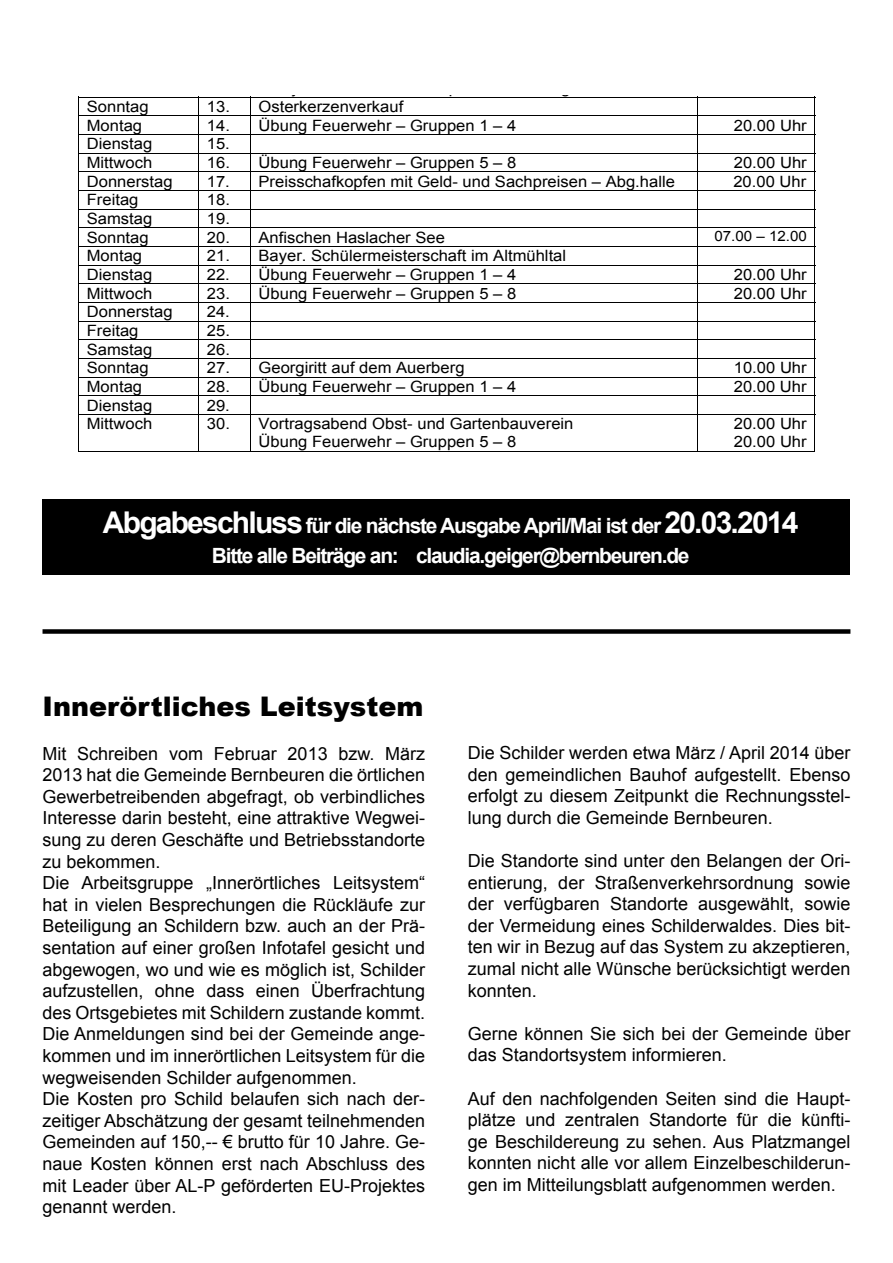
<style>
.page{position:relative;width:893px;height:1263px;background:#fff}
.page>*{position:absolute;margin:0;border:0;box-sizing:border-box;transform-origin:0 0}
.t1{font:900 27px "Arial";color:#000}
.t2{font:700 21px/29.4px "Arial";letter-spacing:-.06em;color:#fff;text-align:center}
.t3{font:18px/21.6px "Arial";color:#000;text-align:justify}
.t4{font:15.6px/18px "Arial";color:#000;text-align:center;scale:1.06 1}
.t5{font:14.25px "Arial";color:#000;scale:1.06 1}
.s1{font-size:30px}
</style>
<div class="page">
<div style="left:43px;top:499px;width:807px;height:76px;background:#000"></div>
<hr style="left:78px;top:97px;width:737px;height:1px;background:#000">
<hr style="left:78px;top:115px;width:737px;height:1px;background:#000">
<hr style="left:78px;top:134px;width:737px;height:1px;background:#000">
<hr style="left:78px;top:153px;width:737px;height:1px;background:#000">
<hr style="left:78px;top:171px;width:737px;height:1px;background:#000">
<hr style="left:78px;top:190px;width:737px;height:1px;background:#000">
<hr style="left:78px;top:209px;width:737px;height:1px;background:#000">
<hr style="left:78px;top:227px;width:737px;height:1px;background:#000">
<hr style="left:78px;top:246px;width:737px;height:1px;background:#000">
<hr style="left:78px;top:265px;width:737px;height:1px;background:#000">
<hr style="left:78px;top:283px;width:737px;height:1px;background:#000">
<hr style="left:78px;top:302px;width:737px;height:1px;background:#000">
<hr style="left:78px;top:321px;width:737px;height:1px;background:#000">
<hr style="left:78px;top:339px;width:737px;height:1px;background:#000">
<hr style="left:78px;top:358px;width:737px;height:1px;background:#000">
<hr style="left:78px;top:377px;width:737px;height:1px;background:#000">
<hr style="left:78px;top:396px;width:737px;height:1px;background:#000">
<svg style="left:78px;top:96px;width:1px;height:318px"></svg>
<svg style="left:198px;top:96px;width:1px;height:318px"></svg>
<svg style="left:250px;top:96px;width:1px;height:318px"></svg>
<svg style="left:697px;top:96px;width:1px;height:318px"></svg>
<svg style="left:815px;top:97px;width:1px;height:299px"></svg>
<hr style="left:78px;top:414px;width:737px;height:1px;background:#000">
<hr style="left:78px;top:415px;width:1px;height:37px;background:#000">
<hr style="left:78px;top:451px;width:120px;height:1px;background:#000">
<hr style="left:198px;top:415px;width:1px;height:37px;background:#000">
<hr style="left:199px;top:451px;width:51px;height:1px;background:#000">
<hr style="left:250px;top:415px;width:1px;height:37px;background:#000">
<hr style="left:251px;top:451px;width:446px;height:1px;background:#000">
<hr style="left:697px;top:415px;width:1px;height:37px;background:#000">
<hr style="left:697px;top:451px;width:118px;height:1px;background:#000">
<hr style="left:815px;top:415px;width:1px;height:37px;background:#000">
<div style="left:43px;top:629px;width:807px;height:5px;background:#000"></div>
<p class="t4" style="left:87px;top:98px;width:60px">Sonntag</p>
<p class="t4" style="left:207px;top:98px;width:187px">13. Osterkerzenverkauf</p>
<p class="t4" style="left:87px;top:116px;width:54px">Montag</p>
<p class="t4" style="left:207px;top:116px;width:293px">14. Übung Feuerwehr – Gruppen 1 – 4</p>
<p class="t4" style="left:734px;top:116px;width:70px">20.00 Uhr</p>
<p class="t4" style="left:87px;top:135px;width:63px">Dienstag</p>
<p class="t4" style="left:207px;top:135px;width:23px">15.</p>
<p class="t4" style="left:87px;top:154px;width:63px">Mittwoch</p>
<p class="t4" style="left:207px;top:154px;width:293px">16. Übung Feuerwehr – Gruppen 5 – 8</p>
<p class="t4" style="left:734px;top:154px;width:70px">20.00 Uhr</p>
<p class="t4" style="left:87px;top:172px;width:83px">Donnerstag</p>
<p class="t4" style="left:207px;top:172px;width:443px">17. Preisschafkopfen mit Geld- und Sachpreisen – Abg.halle</p>
<p class="t4" style="left:733px;top:172px;width:70px">20.00 Uhr</p>
<p class="t4" style="left:87px;top:191px;width:50px">Freitag</p>
<p class="t4" style="left:207px;top:191px;width:23px">18.</p>
<p class="t4" style="left:87px;top:210px;width:63px">Samstag</p>
<p class="t4" style="left:207px;top:210px;width:23px">19.</p>
<p class="t4" style="left:87px;top:228px;width:60px">Sonntag</p>
<p class="t4" style="left:207px;top:228px;width:226px">20. Anfischen Haslacher See</p>
<p class="t5" style="left:714px;top:227px;width:89px">07.00 – 12.00</p>
<p class="t4" style="left:87px;top:247px;width:54px">Montag</p>
<p class="t4" style="left:207px;top:247px;width:340px">21. Bayer. Schülermeisterschaft im Altmühltal</p>
<p class="t4" style="left:87px;top:266px;width:63px">Dienstag</p>
<p class="t4" style="left:207px;top:266px;width:293px">22. Übung Feuerwehr – Gruppen 1 – 4</p>
<p class="t4" style="left:734px;top:266px;width:70px">20.00 Uhr</p>
<p class="t4" style="left:87px;top:284px;width:63px">Mittwoch</p>
<p class="t4" style="left:207px;top:284px;width:293px">23. Übung Feuerwehr – Gruppen 5 – 8</p>
<p class="t4" style="left:734px;top:284px;width:70px">20.00 Uhr</p>
<p class="t4" style="left:87px;top:303px;width:83px">Donnerstag</p>
<p class="t4" style="left:207px;top:303px;width:23px">24.</p>
<p class="t4" style="left:87px;top:322px;width:50px">Freitag</p>
<p class="t4" style="left:207px;top:322px;width:23px">25.</p>
<p class="t4" style="left:87px;top:340px;width:63px">Samstag</p>
<p class="t4" style="left:207px;top:340px;width:23px">26.</p>
<p class="t4" style="left:87px;top:359px;width:60px">Sonntag</p>
<p class="t4" style="left:207px;top:359px;width:245px">27. Georgiritt auf dem Auerberg</p>
<p class="t4" style="left:734px;top:359px;width:70px">10.00 Uhr</p>
<p class="t4" style="left:87px;top:378px;width:54px">Montag</p>
<p class="t4" style="left:207px;top:378px;width:293px">28. Übung Feuerwehr – Gruppen 1 – 4</p>
<p class="t4" style="left:734px;top:378px;width:70px">20.00 Uhr</p>
<p class="t4" style="left:87px;top:396px;width:63px">Dienstag</p>
<p class="t4" style="left:207px;top:396px;width:23px">29.</p>
<p class="t4" style="left:87px;top:415px;width:63px">Mittwoch</p>
<p class="t4" style="left:207px;top:415px;width:347px">30. Vortragsabend Obst- und Gartenbauverein<br>Übung Feuerwehr – Gruppen 5 – 8</p>
<p class="t4" style="left:734px;top:415px;width:70px;text-align:left">20.00 Uhr<br>20.00 Uhr</p>
<p class="t2" style="left:103px;top:512px;width:697px"><span class="s1">Abgabeschluss</span> für die nächste Ausgabe April/Mai ist der <span class="s1">20.03.2014<br></span>Bitte alle Beiträge an: claudia.geiger@bernbeuren.de</p>
<h1 class="t1" style="left:43px;top:687px;width:382px">Innerörtliches Leitsystem</h1>
<p class="t3" style="left:43px;top:743px;width:384px;text-align:left">Mit Schreiben vom Februar 2013 bzw. März 2013 hat die Gemeinde Bernbeuren die örtlichen Gewerbetreibenden abgefragt, ob verbindliches Interesse darin besteht, eine attraktive Wegwei&shy;sung zu deren Geschäfte und Betriebsstandorte zu bekommen.<br>Die Arbeitsgruppe „Innerörtliches Leitsystem“ hat in vielen Besprechungen die Rückläufe zur Beteiligung an Schildern bzw. auch an der Prä&shy;sentation auf einer großen Infotafel gesicht und abgewogen, wo und wie es möglich ist, Schilder aufzustellen, ohne dass einen Überfrachtung des Ortsgebietes mit Schildern zustande kommt.<br>Die Anmeldungen sind bei der Gemeinde ange&shy;kommen und im innerörtlichen Leitsystem für die wegweisenden Schilder aufgenommen.<br>Die Kosten pro Schild belaufen sich nach der&shy;zeitiger Abschätzung der gesamt teilnehmenden Gemeinden auf 150,-- € brutto für 10 Jahre. Ge&shy;naue Kosten können erst nach Abschluss des mit Leader über AL-P geförderten EU-Projektes genannt werden.</p>
<p class="t3" style="left:468px;top:742px;width:384px">Die Schilder werden etwa März / April 2014 über den gemeindlichen Bauhof aufgestellt. Ebenso erfolgt zu diesem Zeitpunkt die Rechnungsstel&shy;lung durch die Gemeinde Bernbeuren.</p>
<p class="t3" style="left:468px;top:850px;width:384px">Die Standorte sind unter den Belangen der Ori&shy;entierung, der Straßenverkehrsordnung sowie der verfügbaren Standorte ausgewählt, sowie der Vermeidung eines Schilderwaldes. Dies bit&shy;ten wir in Bezug auf das System zu akzeptieren, zumal nicht alle Wünsche berücksichtigt werden konnten.</p>
<p class="t3" style="left:468px;top:1023px;width:384px">Gerne können Sie sich bei der Gemeinde über das Standortsystem informieren.</p>
<p class="t3" style="left:468px;top:1088px;width:384px">Auf den nachfolgenden Seiten sind die Haupt&shy;plätze und zentralen Standorte für die künfti&shy;ge Beschildereung zu sehen. Aus Platzmangel konnten nicht alle vor allem Einzelbeschilderun&shy;gen im Mitteilungsblatt aufgenommen werden.</p>
</div>
